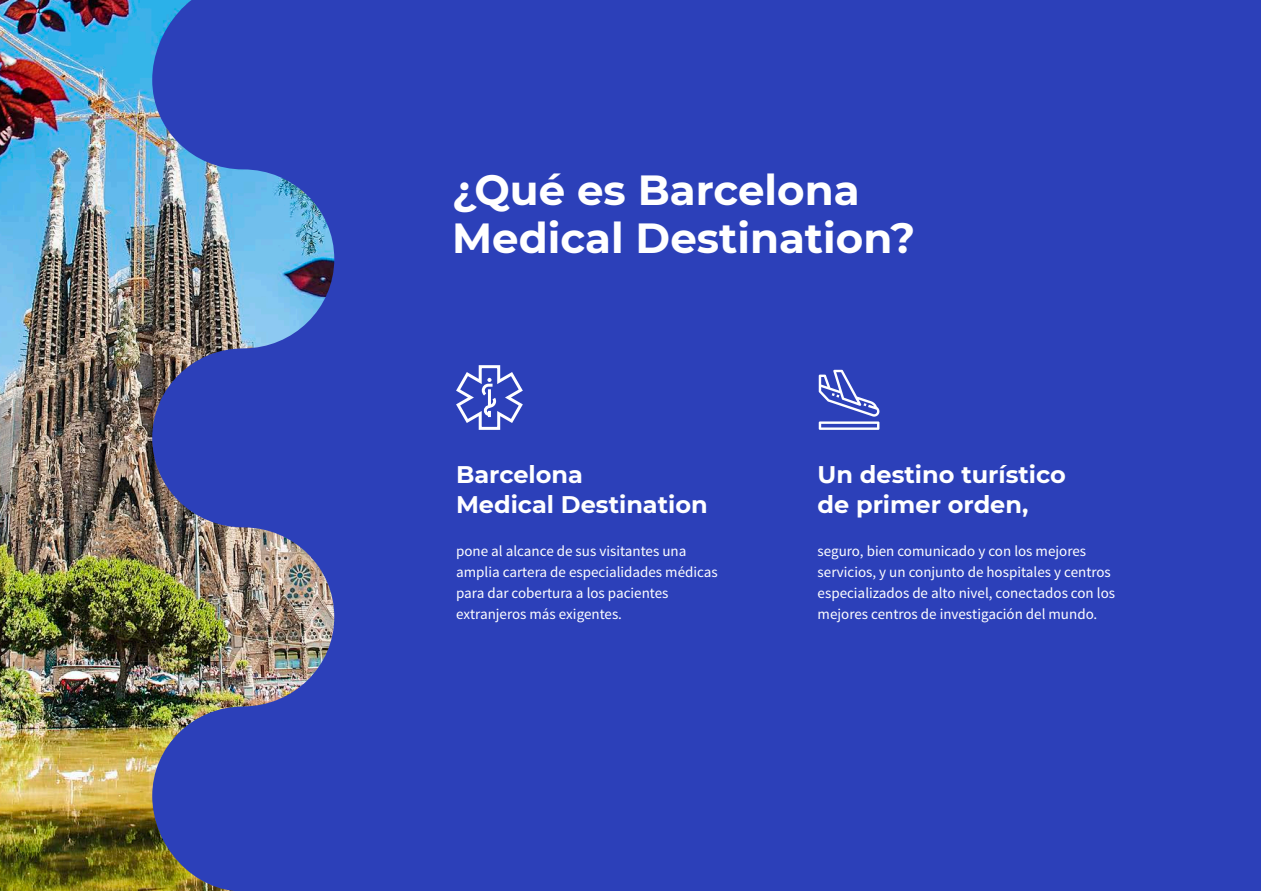
<style>
.page{position:relative;width:1261px;height:891px;background:#2c40b9}
.page>*{position:absolute;margin:0;border:0;box-sizing:border-box;transform-origin:0 0}
.t1{font:700 42px/48px "Montserrat";color:#fff}
.Sub_destacados_ok{font:700 24px/30px "Montserrat";color:#fff}
.Base{font:15px/21px "Source Sans Pro";color:#fff}
</style>
<div class="page">
<svg style="left:819px;top:370px;width:61px;height:60px"></svg>
<svg style="left:456px;top:365px;width:67px;height:65px"></svg>
<img style="left:0;top:0;width:334px;height:891px">
<p class="t1" style="left:452px;top:164px;width:465px">¿Qué es Barcelona<br>Medical Destination?</p>
<p class="Sub_destacados_ok" style="left:456px;top:458px;width:128px">Barcelona</p>
<p class="Sub_destacados_ok" style="left:456px;top:488px;width:253px">Medical Destination</p>
<p class="Sub_destacados_ok" style="left:818px;top:458px;width:250px">Un destino turístico de primer orden,</p>
<p class="Base" style="left:456px;top:540px;width:263px">pone al alcance de sus visitantes una amplia cartera de especialidades médicas para dar cobertura a los pacientes extranjeros más exigentes.</p>
<p class="Base" style="left:818px;top:540px;width:299px">seguro, bien comunicado y con los mejores servicios, y un conjunto de hospitales y centros especializados de alto nivel, conectados con los mejores centros de investigación del mundo.</p>
</div>
